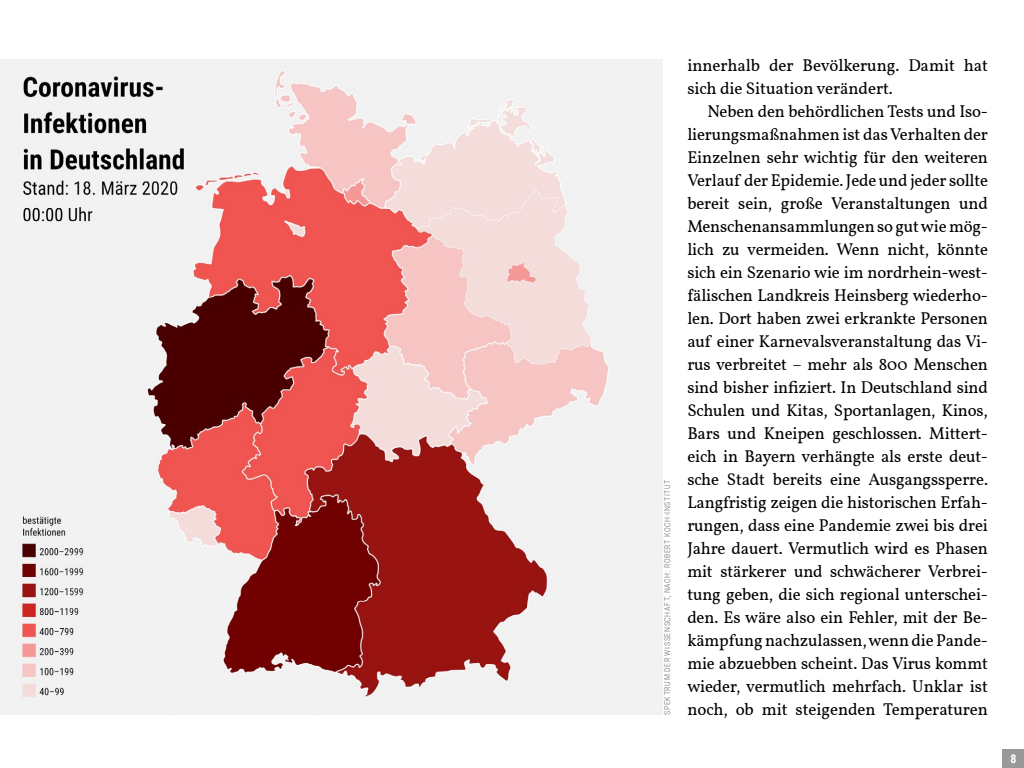
<style>
.page{position:relative;width:1024px;height:768px;background:#fff}
.page>*{position:absolute;margin:0;border:0;box-sizing:border-box;transform-origin:0 0}
.GT_Einzug{font:17px/23px "Vollkorn";letter-spacing:-.01em;color:#000;text-align:justify}
.GT_Keinzug{font:17px/23px "Vollkorn";letter-spacing:-.005em;color:#000}
.t1{font:700 12px "Roboto Condensed";color:#fff}
.Bildnachweis{font:300 8px "Roboto Condensed";letter-spacing:.08em;color:#666}
</style>
<div class="page">
<img style="left:0;top:59px;width:662px;height:656px">
<div style="left:536px;top:676px;width:118px;height:32px;background:#f2f2f2"></div>
<div style="left:1003px;top:749px;width:21px;height:19px;background:#999"></div>
<p class="Bildnachweis" style="left:662px;top:715px;width:237px;rotate:-90deg">SPEKTRUM DER WISSENSCHAFT, NACH: ROBERT KOCH-INSTITUT</p>
<p class="GT_Keinzug" style="left:687px;top:54px;width:302px">innerhalb der Bevölkerung. Damit hat sich die Situation verändert.</p>
<p class="GT_Einzug" style="left:687px;top:100px;width:302px;text-indent:20px">Neben den behördlichen Tests und Iso&shy;lierungsmaßnahmen ist das Verhalten der Einzelnen sehr wichtig für den weiteren Verlauf der Epidemie. Jede und jeder sollte bereit sein, große Veranstaltungen und Menschenansammlungen so gut wie mög&shy;lich zu vermeiden. Wenn nicht, könnte sich ein Szenario wie im nordrhein-west&shy;fälischen Landkreis Heinsberg wiederho&shy;len. Dort haben zwei erkrankte Personen auf einer Karnevalsveranstaltung das Vi&shy;rus verbreitet – mehr als 800 Menschen sind bisher infiziert. In Deutschland sind Schulen und Kitas, Sportanlagen, Kinos, Bars und Kneipen geschlossen. Mittert&shy;eich in Bayern verhängte als erste deut&shy;sche Stadt bereits eine Ausgangssperre.<br>Langfristig zeigen die historischen Erfah&shy;rungen, dass eine Pandemie zwei bis drei Jahre dauert. Vermutlich wird es Phasen mit stärkerer und schwächerer Verbrei&shy;tung geben, die sich regional unterschei&shy;den. Es wäre also ein Fehler, mit der Be&shy;kämpfung nachzulassen, wenn die Pande&shy;mie abzuebben scheint. Das Virus kommt wieder, vermutlich mehrfach. Unklar ist</p>
<p class="GT_Einzug" style="left:687px;top:698px;width:302px">noch, ob mit steigenden Temperaturen</p>
<p class="t1" style="left:1010px;top:750px;width:8px">8</p>
</div>
